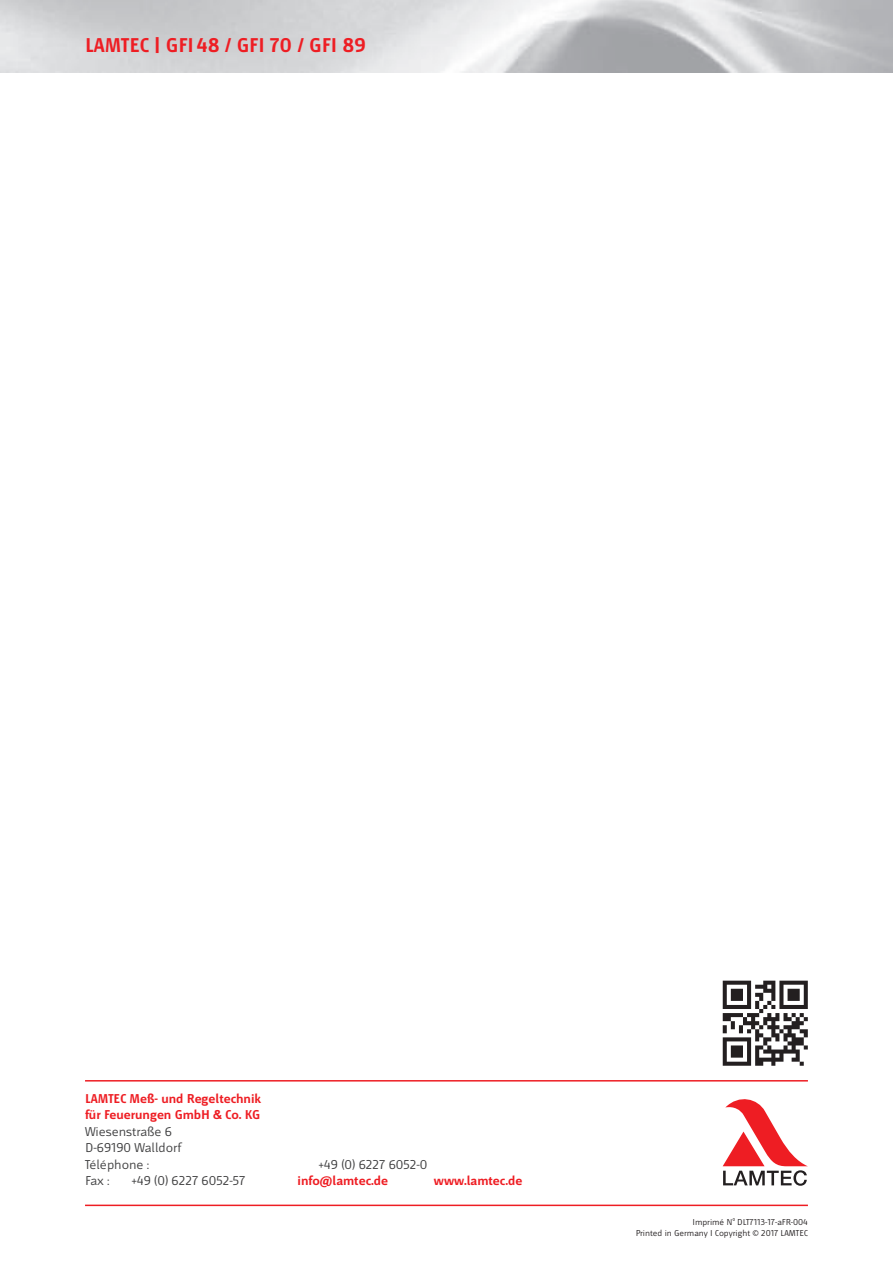
<style>
.page{position:relative;width:893px;height:1263px;background:#fff}
.page>*{position:absolute;margin:0;border:0;box-sizing:border-box;transform-origin:0 0}
.t1{font:700 21px "Mr Jones";color:#ee1d23}
.t2{font:700 13.5px/16.5px "Mr Jones";color:#ee1d23}
.t3{font:13.5px/16.5px "Mr Jones";color:#3e3e3f}
.t4{font:9px/10.5px "Mr Jones";color:#231f20;text-align:right}
</style>
<div class="page">
<svg style="left:723px;top:1099px;width:85px;height:87px"></svg>
<hr style="left:85px;top:1080px;width:723px;height:1px;background:#ee1d23">
<hr style="left:85px;top:1204px;width:723px;height:2px;background:#ee1d23">
<svg style="left:723px;top:981px;width:85px;height:85px"></svg>
<h1 class="t1" style="left:85px;top:33px;width:283px">LAMTEC | GFI 48 / GFI 70 / GFI 89</h1>
<p class="t2" style="left:85px;top:1090px;width:177px">LAMTEC Meß- und Regeltechnik für Feuerungen GmbH &amp; Co. KG</p>
<p class="t3" style="left:85px;top:1123px;width:98px">Wiesenstraße 6<br>D-69190 Walldorf<br>Téléphone :</p>
<p class="t3" style="left:319px;top:1156px;width:110px">+49 (0) 6227 6052-0</p>
<p class="t3" style="left:85px;top:1173px;width:26px">Fax :</p>
<p class="t3" style="left:132px;top:1173px;width:115px">+49 (0) 6227 6052-57</p>
<p class="t2" style="left:298px;top:1173px;width:92px">info@lamtec.de</p>
<p class="t2" style="left:434px;top:1173px;width:90px">www.lamtec.de</p>
<p class="t4" style="left:636px;top:1217px;width:174px">Imprimé N° DLT7113-17-aFR-004<br>Printed in Germany I Copyright © 2017 LAMTEC</p>
</div>
